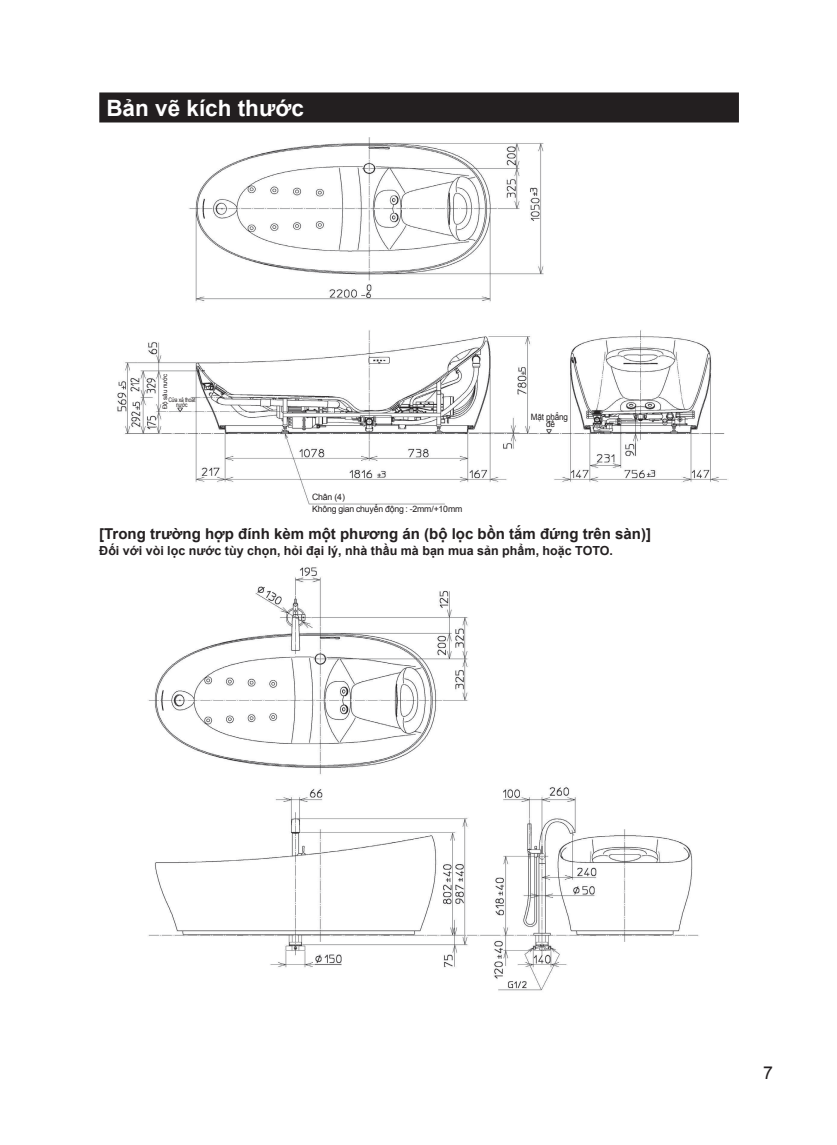
<style>
.page{position:relative;width:837px;height:1145px;background:#fff}
.page>*{position:absolute;margin:0;border:0;box-sizing:border-box;transform-origin:0 0}
.t1{font:700 22.5px "Arial";color:#fff}
.t2{font:17.75px "Arial";color:#231f20}
.t3{font:700 15px "Arial";color:#231f20}
.t4{font:700 12.5px "Arial";color:#231f20}
.t5{font:8.75px/11.5px "Arial";letter-spacing:-.02em;color:#231f20}
.t6{font:8.75px/7.5px "Arial";letter-spacing:-.02em;color:#231f20;text-align:center;scale:.93 1}
.t7{font:6.25px/5px "Arial";letter-spacing:-.02em;color:#231f20;text-align:center;scale:.78 1}
.t8{font:6.25px "Arial";letter-spacing:-.02em;color:#231f20}
</style>
<div class="page">
<div style="left:99px;top:92px;width:639px;height:30px;background:#231f20"></div>
<img style="left:117px;top:137px;width:611px;height:368px">
<img style="left:148px;top:567px;width:551px;height:424px">
<h1 class="t1" style="left:106px;top:93px;width:199px">Bản vẽ kích thước</h1>
<p class="t8" style="left:161px;top:409px;width:37px;rotate:-90deg">Độ sâu nước</p>
<p class="t7" style="left:168px;top:397px;width:36px">Cửa xả thoát nước</p>
<p class="t5" style="left:312px;top:491px;width:152px">Chân (4)<br>Không gian chuyển động : -2mm/+10mm</p>
<p class="t6" style="left:530px;top:413px;width:41px">Mặt phẳng đế</p>
<p class="t3" style="left:99px;top:524px;width:553px">[Trong trường hợp đính kèm một phương án (bộ lọc bồn tắm đứng trên sàn)]</p>
<p class="t4" style="left:99px;top:542px;width:515px">Đối với vòi lọc nước tùy chọn, hỏi đại lý, nhà thầu mà bạn mua sản phẩm, hoặc TOTO.</p>
<h2 class="t2" style="left:763px;top:1060px;width:11px">7</h2>
</div>
